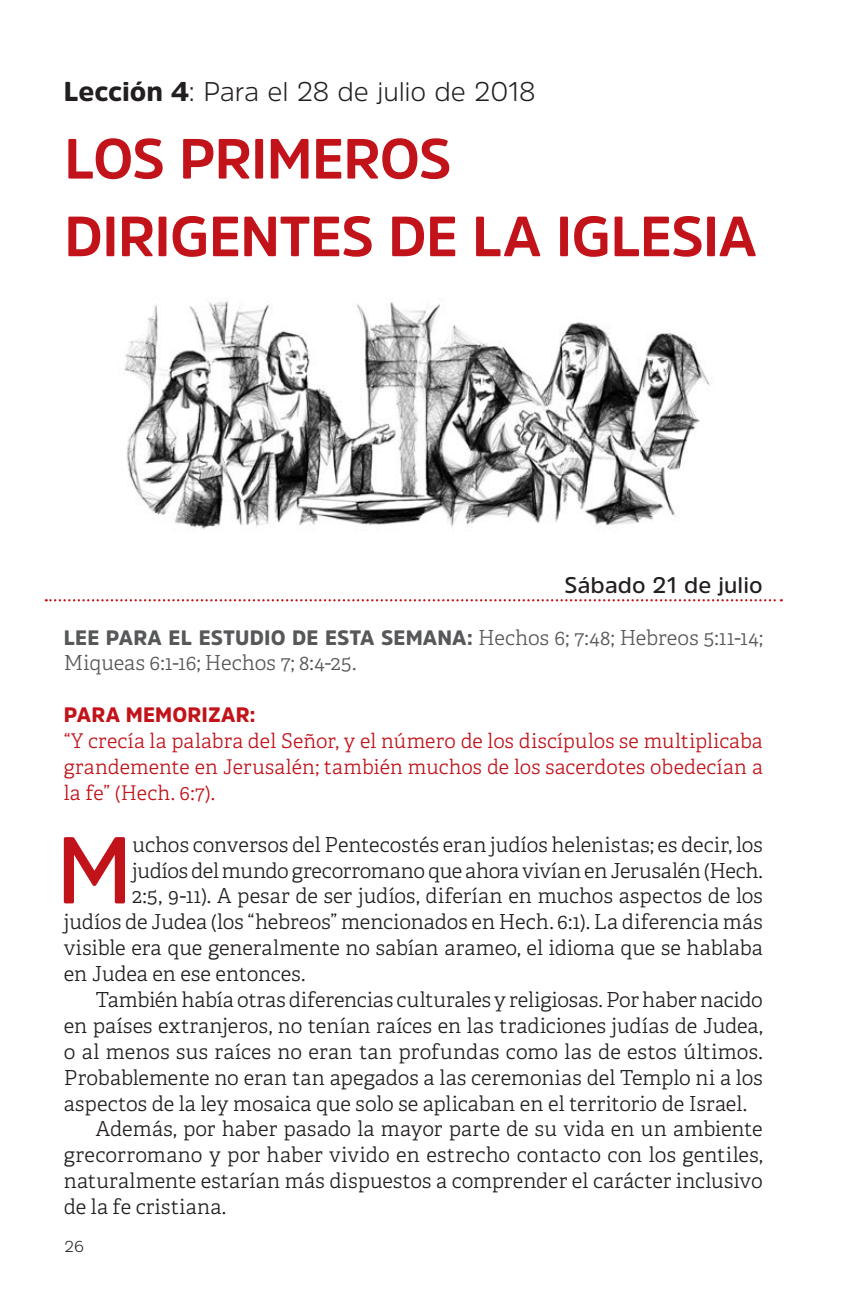
<style>
.page{position:relative;width:849px;height:1289px;background:#fff}
.page>*{position:absolute;margin:0;border:0;box-sizing:border-box;transform-origin:0 0}
.CUERPO_-_1P{font:600 94.27px "Amsi Pro";color:#c2131a}
.Título_Lección{font:700 56.25px/77.6px "Amsi Pro";letter-spacing:-.02em;color:#c2131a}
.Lección_Nº{font:300 27px "Amsi Pro";letter-spacing:-.005em;color:#231f20}
.Fecha_Sábado{font:600 22.5px "Amsi Pro";letter-spacing:.005em;color:#231f20}
.CUERPO{font:300 20.7px/25.9px "Adelle Basic";letter-spacing:.005em;color:#231f20;text-align:justify}
.CUERPO_-_1P-2{font:300 20.7px "Adelle Basic";color:#231f20}
.Lee_para_el_estudio{font:300 20.7px/25.9px "Adelle Basic";color:#57585a}
.Para_Memorizar{font:900 20.7px "Amsi Pro";letter-spacing:.01em;color:#c2131a}
.Versículo_para_memor{font:300 20.25px/25.9px "Adelle Basic";letter-spacing:.005em;color:#c2131a;text-align:justify}
.t1{font:300 15.75px "Amsi Pro";color:#231f20}
.s1{font-weight:900}
.s2{font-family:"Amsi Pro";font-weight:900}
</style>
<div class="page">
<svg style="left:46px;top:599px;width:735px;height:2px"></svg>
<img style="left:119px;top:301px;width:591px;height:230px">
<p class="Lección_Nº" style="left:64px;top:73px;width:473px"><span class="s1">Lección 4</span>: Para el 28 de julio de 2018</p>
<p class="Título_Lección" style="left:64px;top:119px;width:694px">LOS PRIMEROS<br>DIRIGENTES DE LA IGLESIA</p>
<p class="Fecha_Sábado" style="left:564px;top:569px;width:200px">Sábado 21 de julio</p>
<p class="Lee_para_el_estudio" style="left:64px;top:624px;width:700px"><span class="s2">LEE PARA EL ESTUDIO DE ESTA SEMANA:</span> Hechos 6; 7:48; Hebreos 5:11-14;<br>Miqueas 6:1-16; Hechos 7; 8:4-25.</p>
<p class="Para_Memorizar" style="left:64px;top:700px;width:193px">PARA MEMORIZAR:</p>
<p class="Versículo_para_memor" style="left:64px;top:728px;width:700px">“Y crecía la palabra del Señor, y el número de los discípulos se multiplicaba grandemente en Jerusalén; también muchos de los sacerdotes obedecían a la fe” (Hech. 6:7).</p>
<p class="CUERPO_-_1P" style="left:56px;top:805px;width:78px">M</p>
<p class="CUERPO_-_1P-2" style="left:132px;top:831px;width:632px">uchos conversos del Pentecostés eran judíos helenistas; es decir, los</p>
<p class="CUERPO_-_1P-2" style="left:132px;top:857px;width:632px">judíos del mundo grecorromano que ahora vivían en Jerusalén (Hech.</p>
<p class="CUERPO_-_1P-2" style="left:132px;top:883px;width:632px">2:5, 9-11). A pesar de ser judíos, diferían en muchos aspectos de los</p>
<p class="CUERPO_-_1P-2" style="left:64px;top:909px;width:700px">judíos de Judea (los “hebreos” mencionados en Hech. 6:1). La diferencia más</p>
<p class="CUERPO_-_1P-2" style="left:64px;top:935px;width:700px">visible era que generalmente no sabían arameo, el idioma que se hablaba</p>
<p class="CUERPO_-_1P-2" style="left:64px;top:961px;width:243px">en Judea en ese entonces.</p>
<p class="CUERPO" style="left:64px;top:986px;width:700px;text-indent:32px">También había otras diferencias culturales y religiosas. Por haber nacido en países extranjeros, no tenían raíces en las tradiciones judías de Judea, o al menos sus raíces no eran tan profundas como las de estos últimos.<br>Probablemente no eran tan apegados a las ceremonias del Templo ni a los aspectos de la ley mosaica que solo se aplicaban en el territorio de Israel.</p>
<p class="CUERPO" style="left:64px;top:1116px;width:700px;text-indent:32px">Además, por haber pasado la mayor parte de su vida en un ambiente grecorromano y por haber vivido en estrecho contacto con los gentiles, naturalmente estarían más dispuestos a comprender el carácter inclusivo de la fe cristiana.</p>
<p class="t1" style="left:64px;top:1235px;width:21px">26</p>
</div>
